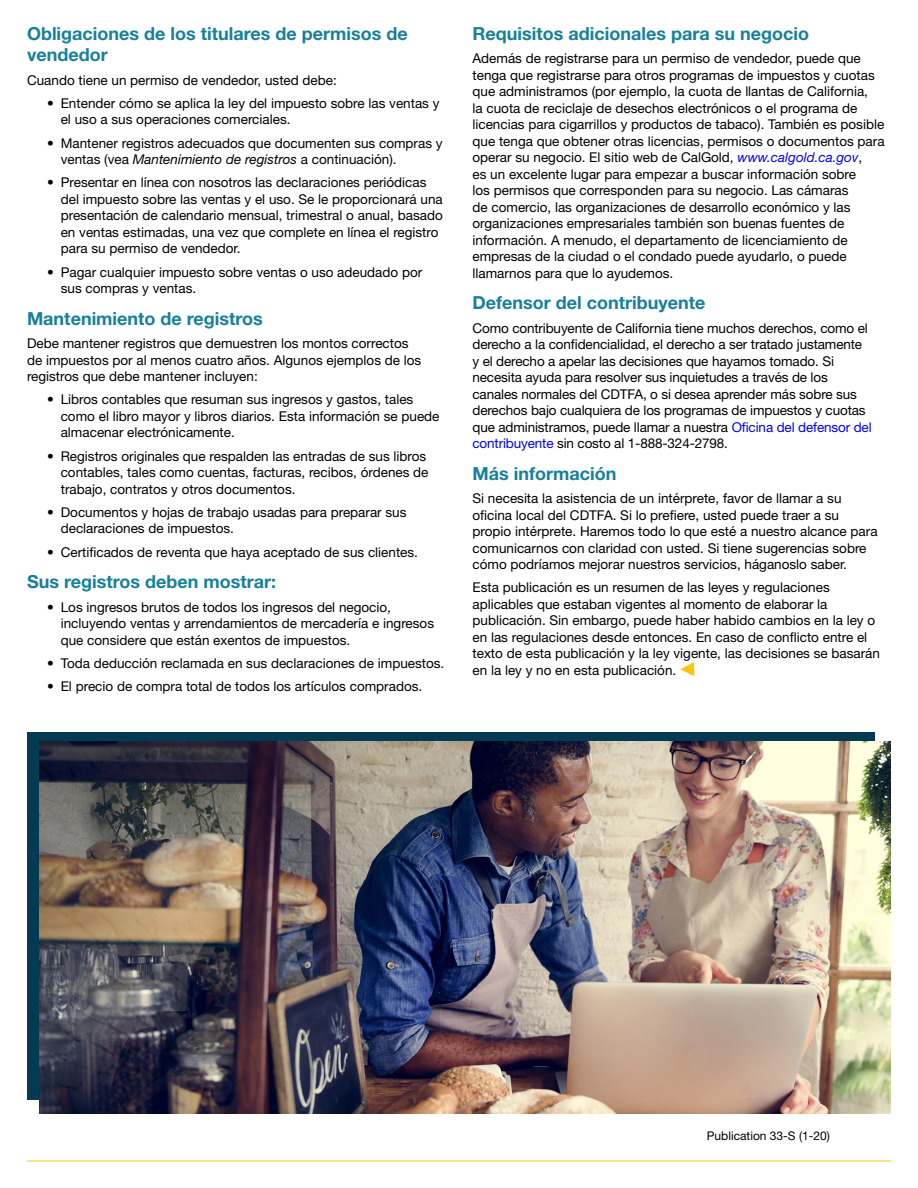
<style>
.page{position:relative;width:918px;height:1188px;background:#fff}
.page>*{position:absolute;margin:0;border:0;box-sizing:border-box;transform-origin:0 0}
.t1{font:700 18px/21.6px "Helvetica Neue LT Std";color:#17809a}
.t2{font:13.5px/16.5px "Helvetica Neue LT Std";color:#000}
.t3{font:12px "Helvetica Neue LT Std";color:#000}
.s1{font-style:italic}
.s2{font-style:italic;color:#00f}
.s3{color:#00f}
</style>
<div class="page">
<svg style="left:680px;top:662px;width:14px;height:14px"></svg>
<div style="left:27px;top:732px;width:847px;height:368px;background:#043a52"></div>
<img style="left:40px;top:741px;width:851px;height:373px">
<hr style="left:27px;top:1161px;width:864px;height:1px;background:#ffc411">
<h1 class="t1" style="left:27px;top:22px;width:382px">Obligaciones de los titulares de permisos de vendedor</h1>
<p class="t2" style="left:27px;top:71px;width:311px">Cuando tiene un permiso de vendedor, usted debe:</p>
<p class="t2" style="left:61px;top:95px;width:380px;text-indent:-14px">• Entender cómo se aplica la ley del impuesto sobre las ventas y el uso a sus operaciones comerciales.</p>
<p class="t2" style="left:61px;top:134px;width:383px;text-indent:-14px">• Mantener registros adecuados que documenten sus compras y ventas (vea <span class="s1">Mantenimiento de registros</span> a continuación).</p>
<p class="t2" style="left:61px;top:174px;width:384px;text-indent:-14px">• Presentar en línea con nosotros las declaraciones periódicas del impuesto sobre las ventas y el uso. Se le proporcionará una presentación de calendario mensual, trimestral o anual, basado en ventas estimadas, una vez que complete en línea el registro para su permiso de vendedor.</p>
<p class="t2" style="left:61px;top:263px;width:363px;text-indent:-14px">• Pagar cualquier impuesto sobre ventas o uso adeudado por sus compras y ventas.</p>
<h1 class="t1" style="left:27px;top:307px;width:237px">Mantenimiento de registros</h1>
<p class="t2" style="left:27px;top:335px;width:396px">Debe mantener registros que demuestren los montos correctos de impuestos por al menos cuatro años. Algunos ejemplos de los registros que debe mantener incluyen:</p>
<p class="t2" style="left:61px;top:391px;width:380px;text-indent:-14px">• Libros contables que resuman sus ingresos y gastos, tales como el libro mayor y libros diarios. Esta información se puede almacenar electrónicamente.</p>
<p class="t2" style="left:61px;top:447px;width:369px;text-indent:-14px">• Registros originales que respalden las entradas de sus libros contables, tales como cuentas, facturas, recibos, órdenes de trabajo, contratos y otros documentos.</p>
<p class="t2" style="left:61px;top:504px;width:347px;text-indent:-14px">• Documentos y hojas de trabajo usadas para preparar sus declaraciones de impuestos.</p>
<p class="t2" style="left:47px;top:543px;width:372px">• Certificados de reventa que haya aceptado de sus clientes.</p>
<h1 class="t1" style="left:27px;top:571px;width:251px">Sus registros deben mostrar:</h1>
<p class="t2" style="left:61px;top:598px;width:375px;text-indent:-14px">• Los ingresos brutos de todos los ingresos del negocio, incluyendo ventas y arrendamientos de mercadería e ingresos que considere que están exentos de impuestos.</p>
<p class="t2" style="left:47px;top:655px;width:399px">• Toda deducción reclamada en sus declaraciones de impuestos.</p>
<p class="t2" style="left:47px;top:678px;width:377px">• El precio de compra total de todos los artículos comprados.</p>
<h1 class="t1" style="left:472px;top:22px;width:338px">Requisitos adicionales para su negocio</h1>
<p class="t2" style="left:472px;top:50px;width:414px">Además de registrarse para un permiso de vendedor, puede que tenga que registrarse para otros programas de impuestos y cuotas que administramos (por ejemplo, la cuota de llantas de California,<br>la cuota de reciclaje de desechos electrónicos o el programa de licencias para cigarrillos y productos de tabaco). También es posible que tenga que obtener otras licencias, permisos o documentos para operar su negocio. El sitio web de CalGold, <span class="s2">www.calgold.ca.gov</span>,<br>es un excelente lugar para empezar a buscar información sobre<br>los permisos que corresponden para su negocio. Las cámaras<br>de comercio, las organizaciones de desarrollo económico y las organizaciones empresariales también son buenas fuentes de información. A menudo, el departamento de licenciamiento de empresas de la ciudad o el condado puede ayudarlo, o puede llamarnos para que lo ayudemos.</p>
<h1 class="t1" style="left:472px;top:292px;width:234px">Defensor del contribuyente</h1>
<p class="t2" style="left:472px;top:319px;width:401px">Como contribuyente de California tiene muchos derechos, como el derecho a la confidencialidad, el derecho a ser tratado justamente y el derecho a apelar las decisiones que hayamos tomado. Si necesita ayuda para resolver sus inquietudes a través de los canales normales del CDTFA, o si desea aprender más sobre sus derechos bajo cualquiera de los programas de impuestos y cuotas que administramos, puede llamar a nuestra <span class="s3">Oficina del defensor del contribuyente</span> sin costo al 1-888-324-2798.</p>
<h1 class="t1" style="left:472px;top:462px;width:145px">Más información</h1>
<p class="t2" style="left:472px;top:490px;width:407px">Si necesita la asistencia de un intérprete, favor de llamar a su oficina local del CDTFA. Si lo prefiere, usted puede traer a su propio intérprete. Haremos todo lo que esté a nuestro alcance para comunicarnos con claridad con usted. Si tiene sugerencias sobre cómo podríamos mejorar nuestros servicios, háganoslo saber.</p>
<p class="t2" style="left:472px;top:579px;width:409px">Esta publicación es un resumen de las leyes y regulaciones aplicables que estaban vigentes al momento de elaborar la publicación. Sin embargo, puede haber habido cambios en la ley o en las regulaciones desde entonces. En caso de conflicto entre el texto de esta publicación y la ley vigente, las decisiones se basarán en la ley y no en esta publicación.</p>
<p class="t3" style="left:707px;top:1129px;width:125px">Publication 33-S (1-20)</p>
</div>
